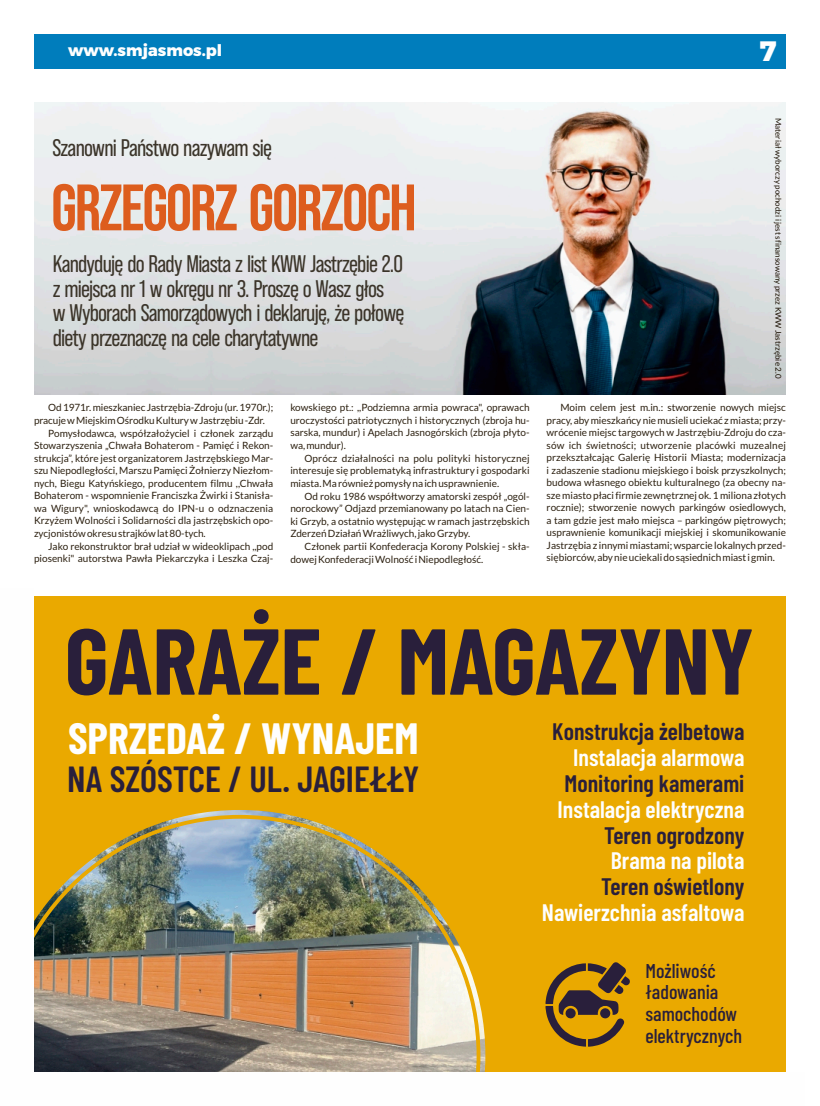
<style>
.page{position:relative;width:820px;height:1106px;background:#fff}
.page>*{position:absolute;margin:0;border:0;box-sizing:border-box;transform-origin:0 0}
.t1{font:700 93.3px "Barlow Condensed";color:#291f3b}
.t2{font:65.5px "Bebas Neue";letter-spacing:-.03em;color:#dd5d1e}
.t3{font:700 43.9px "Barlow Condensed";color:#fefefe}
.t4{font:600 36.4px "Barlow Condensed";color:#291f3b}
.t5{font:800 28px "Montserrat";color:#fefefe}
.t6{font:24px/24.5px "Bebas Neue Pro";letter-spacing:-.035em;color:#3b3429}
.t7{font:600 23.9px "Barlow Condensed";color:#fefefe}
.t8{font:600 23.9px "Barlow Condensed";color:#291f3b}
.t9{font:500 20px/21.6px "Barlow Condensed";color:#291f3b}
.t10{font:800 16px "Montserrat";color:#fefefe}
.t11{font:10px/12.5px "Lato";color:#2c2010;text-align:justify}
.t12{font:8px "Lato";color:#190e00}
</style>
<div class="page">
<div style="left:34px;top:34px;width:751px;height:34px;background:#007dbc"></div>
<div style="left:34px;top:597px;width:751px;height:474px;background:#eaa900"></div>
<img style="left:34px;top:102px;width:751px;height:292px">
<img style="left:190px;top:810px;width:295px;height:261px">
<img style="left:34px;top:815px;width:446px;height:256px">
<svg style="left:545px;top:962px;width:85px;height:84px"></svg>
<h3 class="t10" style="left:68px;top:40px;width:156px">www.smjasmos.pl</h3>
<h3 class="t5" style="left:759px;top:34px;width:18px">7</h3>
<h3 class="t6" style="left:52px;top:137px;width:221px">Szanowni Państwo nazywam się</h3>
<h2 class="t2" style="left:51px;top:171px;width:367px">GRZEGORZ GORZOCH</h2>
<h3 class="t6" style="left:53px;top:252px;width:353px">Kandyduję do Rady Miasta z list KWW Jastrzębie 2.0 z miejsca nr 1 w okręgu nr 3. Proszę o Wasz głos<br>w Wyborach Samorządowych i deklaruję, że połowę diety przeznaczę na cele charytatywne</h3>
<p class="t11" style="left:48px;top:402px;width:226px">Od 1971r. mieszkaniec Jastrzębia-Zdroju (ur. 1970r.);</p>
<p class="t11" style="left:34px;top:414px;width:232px">pracuje w Miejskim Ośrodku Kultury w Jastrzębiu -Zdr.</p>
<p class="t11" style="left:48px;top:427px;width:226px">Pomysłodawca, współzałożyciel i członek zarządu</p>
<p class="t11" style="left:34px;top:440px;width:241px">Stowarzyszenia „Chwała Bohaterom - Pamięć i Rekon-</p>
<p class="t11" style="left:34px;top:452px;width:241px">strukcja”, które jest organizatorem Jastrzębskiego Mar-</p>
<p class="t11" style="left:34px;top:465px;width:241px">szu Niepodległości, Marszu Pamięci Żołnierzy Niezłom-</p>
<p class="t11" style="left:34px;top:477px;width:241px">nych, Biegu Katyńskiego, producentem filmu ,,Chwała</p>
<p class="t11" style="left:34px;top:490px;width:241px">Bohaterom - wspomnienie Franciszka Żwirki i Stanisła-</p>
<p class="t11" style="left:34px;top:502px;width:241px">wa Wigury", wnioskodawcą do IPN-u o odznaczenia</p>
<p class="t11" style="left:34px;top:515px;width:241px">Krzyżem Wolności i Solidarności dla jastrzębskich opo-</p>
<p class="t11" style="left:34px;top:527px;width:173px">zycjonistów okresu strajków lat 80-tych.</p>
<p class="t11" style="left:48px;top:540px;width:226px">Jako rekonstruktor brał udział w wideoklipach ,,pod</p>
<p class="t11" style="left:34px;top:553px;width:241px">piosenki" autorstwa Pawła Piekarczyka i Leszka Czaj-</p>
<p class="t11" style="left:290px;top:402px;width:241px">kowskiego pt.: ,,Podziemna armia powraca", oprawach uroczystości patriotycznych i historycznych (zbroja hu&shy;sarska, mundur) i Apelach Jasnogórskich (zbroja płyto&shy;wa, mundur).</p>
<p class="t11" style="left:290px;top:452px;width:241px;text-indent:14px">Oprócz działalności na polu polityki historycznej interesuje się problematyką infrastruktury i gospodarki miasta. Ma również pomysły na ich usprawnienie.</p>
<p class="t11" style="left:290px;top:490px;width:241px;text-indent:14px">Od roku 1986 współtworzy amatorski zespół „ogól&shy;norockowy” Odjazd przemianowany po latach na Cien&shy;ki Grzyb, a ostatnio występując w ramach jastrzębskich Zderzeń Działań Wrażliwych, jako Grzyby.</p>
<p class="t11" style="left:290px;top:541px;width:241px;text-indent:14px">Członek partii Konfederacja Korony Polskiej - skła&shy;dowej Konfederacji Wolność i Niepodległość.</p>
<p class="t12" style="left:781px;top:118px;width:262px;rotate:90deg">Materiał wyborczy pochodzi i jest sfinansowany przez KWW Jastrzębie 2.0</p>
<p class="t11" style="left:546px;top:402px;width:241px;text-indent:14px">Moim celem jest m.in.: stworzenie nowych miejsc pracy, aby mieszkańcy nie musieli uciekać z miasta; przy&shy;wrócenie miejsc targowych w Jastrzębiu-Zdroju do cza&shy;sów ich świetności; utworzenie placówki muzealnej przekształcając Galerię Historii Miasta; modernizacja i zadaszenie stadionu miejskiego i boisk przyszkolnych; budowa własnego obiektu kulturalnego (za obecny na&shy;sze miasto płaci firmie zewnętrznej ok. 1 miliona złotych rocznie); stworzenie nowych parkingów osiedlowych, a tam gdzie jest mało miejsca – parkingów piętrowych; usprawnienie komunikacji miejskiej i skomunikowanie Jastrzębia z innymi miastami; wsparcie lokalnych przed&shy;siębiorców, aby nie uciekali do sąsiednich miast i gmin.</p>
<h1 class="t1" style="left:65px;top:601px;width:690px">GARAŻE / MAGAZYNY</h1>
<h3 class="t3" style="left:68px;top:710px;width:351px">SPRZEDAŻ / WYNAJEM</h3>
<h3 class="t4" style="left:67px;top:755px;width:353px">NA SZÓSTCE / UL. JAGIEŁŁY</h3>
<h3 class="t8" style="left:552px;top:716px;width:193px">Konstrukcja żelbetowa</h3>
<h3 class="t7" style="left:573px;top:742px;width:173px">Instalacja alarmowa</h3>
<h3 class="t8" style="left:564px;top:768px;width:181px">Monitoring kamerami</h3>
<h3 class="t7" style="left:557px;top:793px;width:188px">Instalacja elektryczna</h3>
<h3 class="t8" style="left:604px;top:819px;width:142px">Teren ogrodzony</h3>
<h3 class="t7" style="left:610px;top:845px;width:135px">Brama na pilota</h3>
<h3 class="t8" style="left:601px;top:871px;width:144px">Teren oświetlony</h3>
<h3 class="t7" style="left:541px;top:897px;width:204px">Nawierzchnia asfaltowa</h3>
<h3 class="t9" style="left:645px;top:958px;width:98px">Możliwość ładowania samochodów elektrycznych</h3>
</div>
